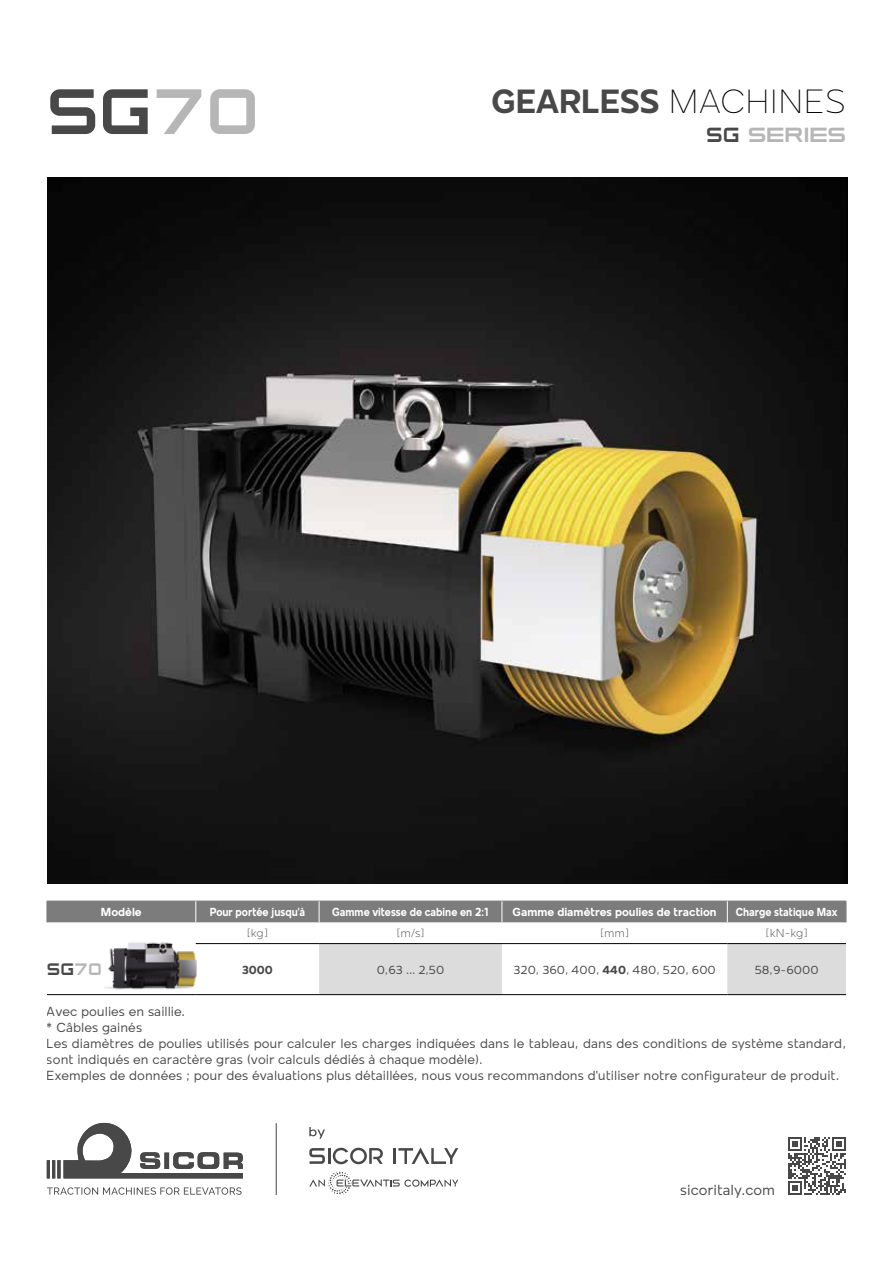
<style>
.page{position:relative;width:893px;height:1263px;background:#fff}
.page>*{position:absolute;margin:0;border:0;box-sizing:border-box;transform-origin:0 0}
.t1{font:800 63.9px "Horyzen";color:#484848}
.t2{font:700 34.5px "Mollen";color:#484848}
.t3{font:800 20.4px "Horyzen";letter-spacing:-.03em;color:#b6b6b6;scale:1.13 1}
.t4{font:800 16.5px "Horyzen";color:#484848}
.t5{font:15px "Mollen";color:#484848}
.t6{font:13.5px/16.2px "Mollen";color:#484848}
.t7{font:700 12px "Mollen";color:#fff;scale:.9 1}
.t8{font:12px "Mollen";color:#484848}
.t9{font:700 12px "Mollen";color:#fff}
.t10{font:300 12px "Mollen";letter-spacing:-.01em;color:#484848}
.t11{font:700 12px "Mollen";color:#484848}
.s1{color:#b6b6b6}
.s2{font-weight:100;color:#000}
.s3{color:#484848}
.s4{font-weight:700}
</style>
<div class="page">
<svg style="left:319px;top:944px;width:527px;height:50px"></svg>
<div style="left:47px;top:901px;width:800px;height:21px;background:#7c7c7c"></div>
<hr style="left:196px;top:943px;width:123px;height:1px;background:#000">
<hr style="left:319px;top:943px;width:183px;height:1px;background:#000">
<hr style="left:502px;top:943px;width:225px;height:1px;background:#000">
<hr style="left:727px;top:943px;width:119px;height:1px;background:#000">
<hr style="left:47px;top:994px;width:149px;height:1px;background:#000">
<hr style="left:196px;top:994px;width:123px;height:1px;background:#000">
<hr style="left:319px;top:994px;width:183px;height:1px;background:#000">
<hr style="left:502px;top:994px;width:225px;height:1px;background:#000">
<hr style="left:727px;top:994px;width:119px;height:1px;background:#000">
<img style="left:104px;top:942px;width:102px;height:48px">
<svg style="left:47px;top:1187px;width:195px;height:8px"></svg>
<svg style="left:47px;top:1122px;width:196px;height:56px"></svg>
<hr style="left:276px;top:1123px;width:1px;height:72px;background:#484848">
<svg style="left:309px;top:1171px;width:149px;height:24px"></svg>
<svg style="left:309px;top:1148px;width:74px;height:16px"></svg>
<hr style="left:393px;top:1148px;width:3px;height:16px;background:#484848">
<svg style="left:398px;top:1147px;width:60px;height:17px"></svg>
<svg style="left:309px;top:1127px;width:16px;height:12px"></svg>
<svg style="left:788px;top:1137px;width:58px;height:58px"></svg>
<img style="left:48px;top:178px;width:799px;height:706px">
<h1 class="t1" style="left:47px;top:74px;width:214px">SG<span class="s1">70</span></h1>
<h2 class="t2" style="left:491px;top:82px;width:356px">GEARLESS <span class="s2">MACHINES</span></h2>
<h3 class="t3" style="left:706px;top:123px;width:125px"><span class="s3">SG</span> SERIES</h3>
<p class="t9" style="left:101px;top:905px;width:42px">Modèle</p>
<p class="t7" style="left:210px;top:905px;width:107px">Pour portée jusqu’à</p>
<p class="t7" style="left:332px;top:905px;width:176px">Gamme vitesse de cabine en 2:1</p>
<p class="t9" style="left:513px;top:905px;width:206px">Gamme diamètres poulies de traction</p>
<p class="t7" style="left:736px;top:905px;width:115px">Charge statique Max</p>
<p class="t10" style="left:247px;top:927px;width:23px">[kg]</p>
<p class="t10" style="left:396px;top:927px;width:30px">[m/s]</p>
<p class="t10" style="left:600px;top:927px;width:31px">[mm]</p>
<p class="t10" style="left:766px;top:927px;width:44px">[kN-kg]</p>
<p class="t4" style="left:47px;top:959px;width:56px">SG<span class="s1">70</span></p>
<p class="t11" style="left:242px;top:963px;width:32px">3000</p>
<p class="t8" style="left:377px;top:963px;width:69px">0,63 … 2,50</p>
<p class="t8" style="left:513px;top:963px;width:204px">320, 360, 400, <span class="s4">440</span>, 480, 520, 600</p>
<p class="t8" style="left:755px;top:963px;width:65px">58,9-6000</p>
<p class="t6" style="left:47px;top:1003px;width:801px">Avec poulies en saillie.<br>* Câbles gainés<br>Les diamètres de poulies utilisés pour calculer les charges indiquées dans le tableau, dans des conditions de système standard, sont indiqués en caractère gras (voir calculs dédiés à chaque modèle).<br>Exemples de données ; pour des évaluations plus détaillées, nous vous recommandons d'utiliser notre configurateur de produit.</p>
<p class="t5" style="left:680px;top:1181px;width:96px">sicoritaly.com</p>
</div>
